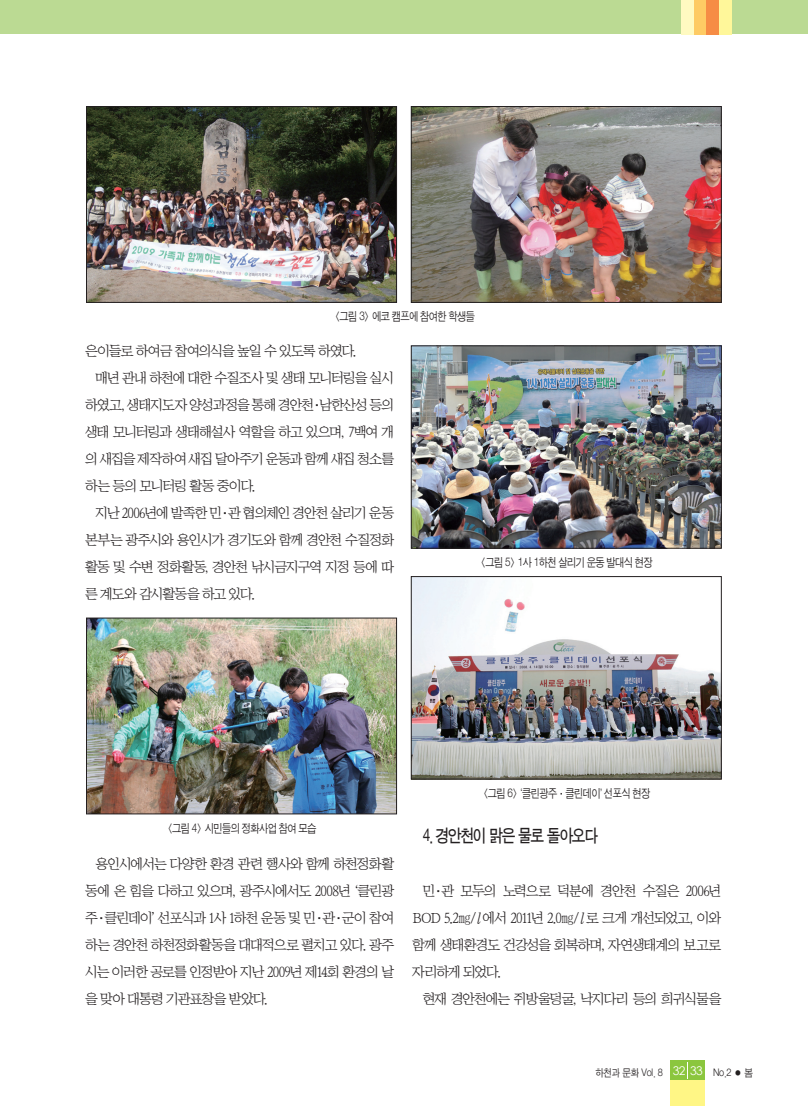
<style>
.page{position:relative;width:808px;height:1106px;background:#fff}
.page>*{position:absolute;margin:0;border:0;box-sizing:border-box;transform-origin:0 0}
.t1{font:18px "Sand Tg";letter-spacing:-.095em;color:#231f20;scale:.85 1}
.t2{font:14.25px/27px "San Ns M";letter-spacing:-.075em;color:#231f20;text-align:justify}
.t3{font:12px "Sand Jg";letter-spacing:-.05em;color:#231f20;scale:.85 1}
.t4{font:12px "Century Gothic";color:#fff}
.t5{font:10.5px "Sand Jg";letter-spacing:-.025em;color:#231f20;scale:.9 1}
.s1{font-family:"Sand Jg"}
</style>
<div class="page">
<div style="left:0;top:0;width:808px;height:34px;background:#bbda93"></div>
<div style="left:719px;top:0;width:12px;height:34px;background:#fff79a"></div>
<div style="left:706px;top:0;width:13px;height:34px;background:#f68c45"></div>
<div style="left:693px;top:0;width:13px;height:34px;background:#fecb64"></div>
<div style="left:681px;top:0;width:13px;height:34px;background:#fffac1"></div>
<div style="left:671px;top:1060px;width:34px;height:46px;background:#fff685"></div>
<div style="left:671px;top:1060px;width:34px;height:20px;background:#8bc63e"></div>
<img style="left:88px;top:108px;width:307px;height:192px">
<div style="left:86px;top:106px;width:311px;height:196px;border:1px solid #231f20"></div>
<img style="left:88px;top:620px;width:307px;height:192px">
<div style="left:86px;top:618px;width:311px;height:196px;border:1px solid #231f20"></div>
<img style="left:413px;top:347px;width:306px;height:199px">
<div style="left:411px;top:345px;width:310px;height:203px;border:1px solid #231f20"></div>
<img style="left:413px;top:578px;width:306px;height:199px">
<div style="left:411px;top:576px;width:310px;height:203px;border:1px solid #231f20"></div>
<img style="left:413px;top:108px;width:306px;height:192px">
<div style="left:411px;top:106px;width:310px;height:196px;border:1px solid #231f20"></div>
<p class="t3" style="left:334px;top:310px;width:167px">&lt;그림 3&gt; 에코 캠프에 참여한 학생들</p>
<p class="t2" style="left:85px;top:337px;width:273px">은이들로 하여금 참여의식을 높일 수 있도록 하였다.</p>
<p class="t2" style="left:96px;top:364px;width:300px">매년 관내 하천에 대한 수질조사 및 생태 모니터링을 실시</p>
<p class="t2" style="left:85px;top:391px;width:311px">하였고, 생태지도자 양성과정을 통해 경안천<span class="s1">·</span>남한산성 등의</p>
<p class="t2" style="left:85px;top:418px;width:311px">생태 모니터링과 생태해설사 역할을 하고 있으며, 7백여 개</p>
<p class="t2" style="left:85px;top:445px;width:311px">의 새집을 제작하여 새집 달아주기 운동과 함께 새집 청소를</p>
<p class="t2" style="left:85px;top:472px;width:172px">하는 등의 모니터링 활동 중이다.</p>
<p class="t2" style="left:96px;top:499px;width:300px">지난 2006년에 발족한 민<span class="s1">·</span>관 협의체인 경안천 살리기 운동</p>
<p class="t2" style="left:85px;top:526px;width:311px">본부는 광주시와 용인시가 경기도와 함께 경안천 수질정화</p>
<p class="t2" style="left:85px;top:553px;width:311px">활동 및 수변 정화활동, 경안천 낚시금지구역 지정 등에 따</p>
<p class="t2" style="left:85px;top:580px;width:172px">른 계도와 감시활동을 하고 있다.</p>
<p class="t3" style="left:480px;top:556px;width:205px">&lt;그림 5&gt; 1사 1하천 살리기 운동 발대식 현장</p>
<p class="t3" style="left:167px;top:821px;width:177px">&lt;그림 4&gt; 시민들의 정화사업 참여 모습</p>
<p class="t2" style="left:85px;top:850px;width:311px;text-indent:11px">용인시에서는 다양한 환경 관련 행사와 함께 하천정화활 동에 온 힘을 다하고 있으며, 광주시에서도 2008년 ‘클린광 주<span class="s1">·</span>클린데이’ 선포식과 1사 1하천 운동 및 민<span class="s1">·</span>관<span class="s1">·</span>군이 참여 하는 경안천 하천정화활동을 대대적으로 펼치고 있다. 광주 시는 이러한 공로를 인정받아 지난 2009년 제14회 환경의 날 을 맞아 대통령 기관표창을 받았다.</p>
<p class="t3" style="left:482px;top:787px;width:199px">&lt;그림 6&gt; ‘클린광주·클린데이’ 선포식 현장</p>
<p class="t1" style="left:423px;top:827px;width:208px">4. 경안천이 맑은 물로 돌아오다</p>
<p class="t2" style="left:412px;top:877px;width:311px;text-indent:11px">민<span class="s1">·</span>관 모두의 노력으로 덕분에 경안천 수질은 2006년 BOD 5.2㎎/ℓ에서 2011년 2.0㎎/ℓ로 크게 개선되었고, 이와 함께 생태환경도 건강성을 회복하며, 자연생태계의 보고로 자리하게 되었다.</p>
<p class="t2" style="left:423px;top:985px;width:300px">현재 경안천에는 쥐방울덩굴, 낙지다리 등의 희귀식물을</p>
<p class="t4" style="left:673px;top:1062px;width:32px">32 33</p>
<p class="t5" style="left:595px;top:1067px;width:76px">하천과 문화 Vol. 8</p>
<p class="t5" style="left:713px;top:1067px;width:46px">No.2 ● 봄</p>
</div>
